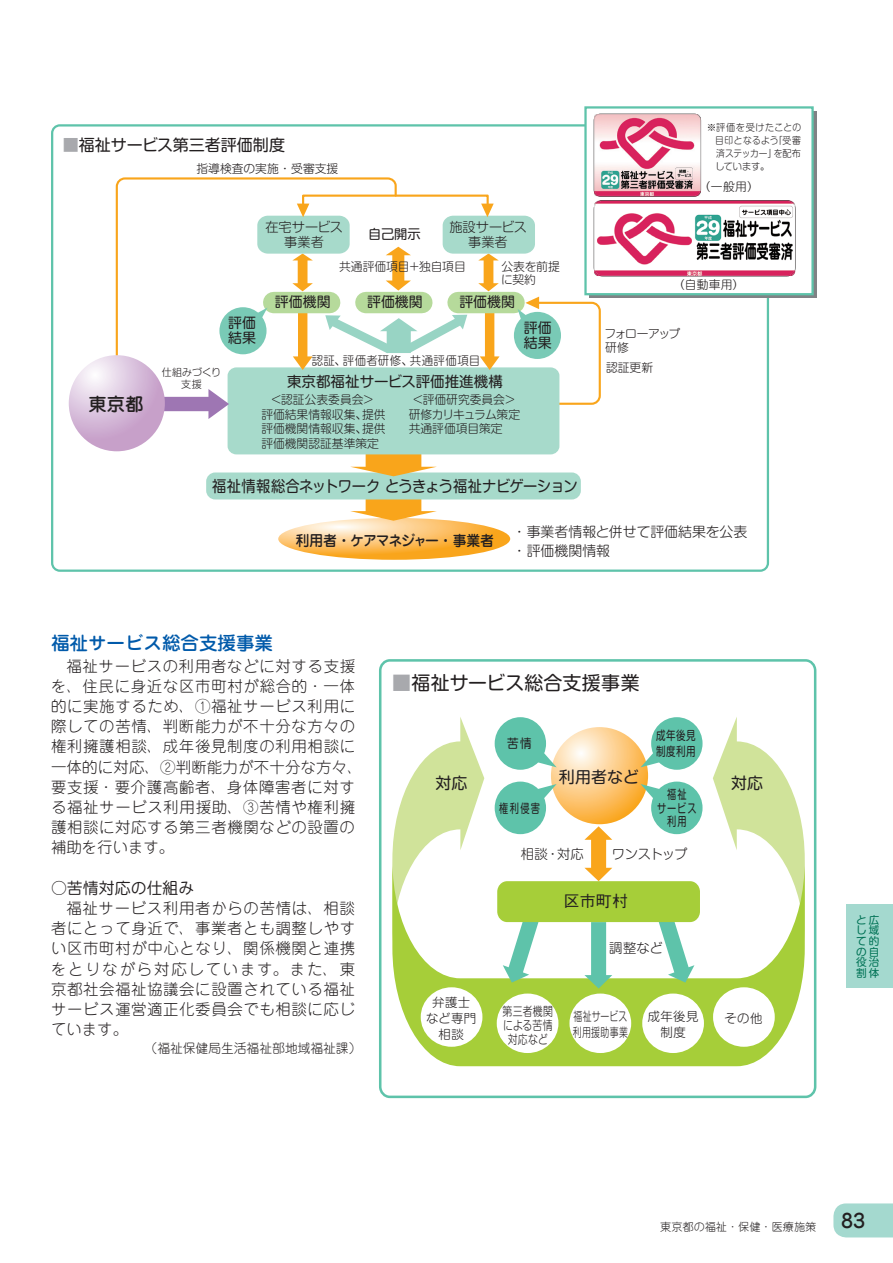
<style>
.page{position:relative;width:893px;height:1263px;background:#fff}
.page>*{position:absolute;margin:0;border:0;box-sizing:border-box;transform-origin:0 0}
.t1{font:500 19.2px "Jun 34 Pro";color:#231f20}
.t2{font:18.9px "Shin M Go Pro";letter-spacing:.01em;color:#231f20}
.t3{font:500 18.45px "Jun 34 Pro";color:#015aaa}
.t4{font:500 18.3px "Jun 34 Pro";color:#231f20}
.t5{font:16.05px "Shin M Go Pro";color:#231f20}
.t6{font:15.9px "Jun 201 Pro";color:#231f20}
.t7{font:15.9px "Shin M Go Pro";letter-spacing:.005em;color:#231f20}
.t8{font:500 15.9px "Gothic BBB Pro";color:#231f20}
.t9{font:300 15.45px/20.2px "Jun 101 Pro";letter-spacing:.045em;color:#231f20}
.t10{font:15.45px "Shin M Go Pro";letter-spacing:-.03em;color:#231f20;scale:.92 1}
.t11{font:500 14.55px "Jun 34 Pro";letter-spacing:-.075em;color:#231f20;scale:.95 1}
.t12{font:14.55px "Shin M Go Pro";color:#231f20}
.t13{font:300 13.95px/19.4px "Shin M Go Pro";color:#231f20}
.t14{font:13.95px/15.3px "Shin M Go Pro";color:#231f20}
.t15{font:300 13.35px "Shin M Go Pro";letter-spacing:-.015em;color:#231f20}
.t16{font:300 13.2px/14.7px "Shin M Go Pro";color:#231f20;text-align:center}
.t17{font:13.2px "Shin M Go Pro";color:#231f20}
.t18{font:300 12.75px "Jun 101 Pro";color:#231f20}
.t19{font:300 12.45px/15.9px "Shin M Go Pro";letter-spacing:.03em;color:#231f20;text-align:center}
.t20{font:300 12.45px/14px "Shin M Go Pro";letter-spacing:.03em;color:#231f20;text-align:center;scale:.8 1}
.t21{font:12.45px/13.4px "Shin M Go Pro";letter-spacing:.1em;color:#231f20;text-align:center;scale:.74 1}
.t22{font:300 12.45px/15.9px "Shin M Go Pro";letter-spacing:.03em;color:#231f20;scale:.72 1}
.t23{font:12.45px/15.9px "Shin M Go Pro";letter-spacing:.045em;color:#231f20;scale:.77 1}
.t24{font:12.45px "Shin M Go Pro";letter-spacing:.1em;color:#231f20;scale:.93 1}
.t25{font:300 11.7px/14.7px "Shin M Go Pro";color:#231f20}
.t26{font:300 11.7px "Shin M Go Pro";letter-spacing:.03em;color:#231f20}
.t27{font:300 11.7px/14.2px "Shin M Go Pro";letter-spacing:-.11em;color:#231f20}
.t28{font:300 11.1px "Jun 101 Pro";color:#231f20}
.t29{font:10.65px/10.6px "Shin M Go Pro";color:#007255;text-align:justify}
.t30{font:300 10.05px "Shin M Go Pro";letter-spacing:.01em;color:#231f20}
.t31{font:300 9.6px/12.9px "Shin M Go Pro";letter-spacing:.025em;color:#231f20;text-align:justify}
.s1{color:#a8a9ad}
</style>
<div class="page">
<div style="left:846px;top:904px;width:47px;height:84px;background:#a4d9cf"></div>
<svg style="left:833px;top:1203px;width:60px;height:34px;background:#a8dad1"></svg>
<svg style="left:51px;top:124px;width:718px;height:448px"></svg>
<div style="left:228px;top:367px;width:331px;height:87px;background:#a7dacb;border-radius:9px"></div>
<svg style="left:162px;top:389px;width:67px;height:30px"></svg>
<svg style="left:480px;top:313px;width:20px;height:57px"></svg>
<svg style="left:398px;top:315px;width:69px;height:38px"></svg>
<svg style="left:398px;top:247px;width:13px;height:44px"></svg>
<svg style="left:478px;top:254px;width:21px;height:37px"></svg>
<div style="left:443px;top:216px;width:92px;height:38px;background:#a7dacb;border-radius:10px"></div>
<svg style="left:115px;top:176px;width:283px;height:211px"></svg>
<div style="left:302px;top:195px;width:187px;height:19px;border:2px solid #f9a51b"></div>
<div style="left:274px;top:292px;width:56px;height:21px;background:#b6da9b"></div>
<div style="left:366px;top:292px;width:56px;height:21px;background:#b6da9b"></div>
<div style="left:458px;top:292px;width:56px;height:21px;background:#b6da9b"></div>
<svg style="left:69px;top:355px;width:96px;height:96px;background:#d8beda"></svg>
<svg style="left:297px;top:204px;width:12px;height:13px"></svg>
<svg style="left:481px;top:204px;width:13px;height:13px"></svg>
<div style="left:219px;top:307px;width:48px;height:47px;background:#79cab6;border-radius:50%"></div>
<svg style="left:255px;top:308px;width:12px;height:11px"></svg>
<div style="left:514px;top:312px;width:47px;height:47px;background:#79cab6;border-radius:50%"></div>
<svg style="left:518px;top:297px;width:84px;height:109px"></svg>
<div style="left:589px;top:111px;width:227px;height:187px;background:linear-gradient(to right,#749891,#749891)"></div>
<div style="left:585px;top:107px;width:228px;height:187px;background:#fff"></div>
<div style="left:584px;top:106px;width:230px;height:189px;border:2px solid #5ec3aa"></div>
<svg style="left:597px;top:120px;width:199px;height:152px"></svg>
<img style="left:594px;top:114px;width:107px;height:82px">
<img style="left:594px;top:200px;width:201px;height:76px">
<div style="left:379px;top:659px;width:437px;height:439px;border:3px solid #5ec3aa;border-radius:10px"></div>
<svg style="left:551px;top:727px;width:97px;height:97px;background:#fccc85"></svg>
<svg style="left:392px;top:717px;width:92px;height:143px"></svg>
<svg style="left:713px;top:717px;width:92px;height:143px"></svg>
<svg style="left:392px;top:860px;width:413px;height:206px"></svg>
<div style="left:713px;top:987px;width:62px;height:60px;background:#fff;border-radius:50%"></div>
<div style="left:421px;top:987px;width:61px;height:60px;background:#fff;border-radius:50%"></div>
<div style="left:642px;top:993px;width:62px;height:60px;background:#fff;border-radius:50%"></div>
<div style="left:569px;top:993px;width:62px;height:60px;background:#fff;border-radius:50%"></div>
<div style="left:497px;top:993px;width:61px;height:60px;background:#fff;border-radius:50%"></div>
<div style="left:495px;top:717px;width:51px;height:53px;background:#5ec3aa;border-radius:50%"></div>
<svg style="left:533px;top:747px;width:24px;height:20px"></svg>
<div style="left:495px;top:781px;width:51px;height:53px;background:#5ec3aa;border-radius:50%"></div>
<svg style="left:533px;top:784px;width:24px;height:20px"></svg>
<div style="left:651px;top:717px;width:51px;height:53px;background:#5ec3aa;border-radius:50%"></div>
<svg style="left:640px;top:747px;width:24px;height:20px"></svg>
<div style="left:651px;top:781px;width:51px;height:53px;background:#5ec3aa;border-radius:50%"></div>
<svg style="left:640px;top:784px;width:24px;height:20px"></svg>
<svg style="left:584px;top:826px;width:28px;height:55px"></svg>
<svg style="left:584px;top:922px;width:28px;height:66px"></svg>
<svg style="left:659px;top:921px;width:35px;height:61px"></svg>
<svg style="left:503px;top:921px;width:35px;height:61px"></svg>
<div style="left:497px;top:881px;width:203px;height:41px;background:#a6ce39;border-radius:10px"></div>
<p class="t5" style="left:63px;top:131px;width:224px"><span class="s1">■</span>福祉サービス第三者評価制度</p>
<p class="t25" style="left:196px;top:159px;width:143px">指導検査の実施 ・ 受審支援</p>
<p class="t16" style="left:265px;top:218px;width:79px">在宅サービス事業者</p>
<p class="t16" style="left:449px;top:218px;width:79px">施設サービス事業者</p>
<p class="t17" style="left:368px;top:223px;width:54px">自己開示</p>
<p class="t25" style="left:339px;top:258px;width:128px">共通評価項目＋独自項目</p>
<p class="t25" style="left:501px;top:259px;width:60px;line-height:12.9px">公表を前提に契約</p>
<p class="t14" style="left:275px;top:293px;width:57px">評価機関</p>
<p class="t14" style="left:367px;top:293px;width:57px">評価機関</p>
<p class="t14" style="left:459px;top:293px;width:57px">評価機関</p>
<p class="t31" style="left:715px;top:120px;width:88px;text-indent:-9px">※評価を受けたことの目印となるよう「受審済ステッカー」を配布しています。</p>
<p class="t25" style="left:699px;top:178px;width:61px">（一般用）</p>
<p class="t25" style="left:673px;top:276px;width:73px">（自動車用）</p>
<p class="t4" style="left:89px;top:390px;width:56px">東京都</p>
<p class="t14" style="left:228px;top:313px;width:29px">評価結果</p>
<p class="t14" style="left:524px;top:318px;width:29px">評価結果</p>
<p class="t27" style="left:605px;top:325px;width:77px">フォローアップ研修</p>
<p class="t26" style="left:312px;top:351px;width:170px">認証、評価者研修、共通評価項目</p>
<p class="t30" style="left:162px;top:364px;width:61px">仕組みづくり</p>
<p class="t25" style="left:606px;top:359px;width:49px">認証更新</p>
<p class="t30" style="left:181px;top:376px;width:22px">支援</p>
<p class="t12" style="left:287px;top:369px;width:217px">東京都福祉サービス評価推進機構</p>
<p class="t25" style="left:270px;top:391px;width:105px">＜認証公表委員会＞</p>
<p class="t25" style="left:412px;top:391px;width:105px">＜評価研究委員会＞</p>
<p class="t25" style="left:261px;top:405px;width:126px;text-align:justify">評価結果情報収集、提供評価機関情報収集、提供評価機関認証基準策定</p>
<p class="t25" style="left:409px;top:405px;width:113px">研修カリキュラム策定共通評価項目策定</p>
<p class="t10" style="left:212px;top:473px;width:399px">福祉情報総合ネットワーク とうきょう福祉ナビゲーション</p>
<p class="t11" style="left:296px;top:528px;width:210px">利用者・ケアマネジャー・事業者</p>
<p class="t13" style="left:512px;top:520px;width:236px">・ 事業者情報と併せて評価結果を公表・ 評価機関情報</p>
<p class="t3" style="left:51px;top:628px;width:223px">福祉サービス総合支援事業</p>
<p class="t9" style="left:51px;top:654px;width:313px;text-indent:15px">福祉サービスの利用者などに対する支援を、住民に身近な区市町村が総合的・一体的に実施するため、①福祉サービス利用に際しての苦情、判断能力が不十分な方々の権利擁護相談、成年後見制度の利用相談に一体的に対応、②判断能力が不十分な方々、要支援・要介護高齢者、身体障害者に対する福祉サービス利用援助、③苦情や権利擁護相談に対応する第三者機関などの設置の補助を行います。</p>
<p class="t6" style="left:51px;top:876px;width:145px">○苦情対応の仕組み</p>
<p class="t9" style="left:51px;top:896px;width:306px;text-align:justify;text-indent:15px">福祉サービス利用者からの苦情は、相談者にとって身近で、事業者とも調整しやすい区市町村が中心となり、関係機関と連携をとりながら対応しています。また、東京都社会福祉協議会に設置されている福祉サービス運営適正化委員会でも相談に応じています。</p>
<p class="t18" style="left:145px;top:1038px;width:218px">（福祉保健局生活福祉部地域福祉課）</p>
<p class="t2" style="left:392px;top:667px;width:249px"><span class="s1">■</span>福祉サービス総合支援事業</p>
<p class="t24" style="left:507px;top:733px;width:28px">苦情</p>
<p class="t7" style="left:436px;top:770px;width:34px">対応</p>
<p class="t7" style="left:559px;top:764px;width:82px">利用者など</p>
<p class="t21" style="left:499px;top:800px;width:57px">権利侵害</p>
<p class="t23" style="left:656px;top:726px;width:53px">成年後見制度利用</p>
<p class="t21" style="left:657px;top:786px;width:55px">福祉<br>サービス利用</p>
<p class="t15" style="left:521px;top:843px;width:65px">相談・対応</p>
<p class="t15" style="left:612px;top:843px;width:77px">ワンストップ</p>
<p class="t8" style="left:564px;top:888px;width:66px">区市町村</p>
<p class="t15" style="left:609px;top:937px;width:55px">調整など</p>
<p class="t7" style="left:731px;top:770px;width:34px">対応</p>
<p class="t19" style="left:426px;top:993px;width:52px">弁護士など専門相談</p>
<p class="t20" style="left:503px;top:1002px;width:65px">第三者機関による苦情対応など</p>
<p class="t22" style="left:573px;top:1007px;width:78px">福祉サービス利用援助事業</p>
<p class="t19" style="left:648px;top:1006px;width:52px">成年後見制度</p>
<p class="t19" style="left:724px;top:1009px;width:39px">その他</p>
<p class="t29" style="left:856px;top:913px;width:25px">と広し域て的の自役治割体</p>
<p class="t28" style="left:660px;top:1218px;width:158px">東京都の福祉・保健・医療施策</p>
<p class="t1" style="left:841px;top:1205px;width:26px">83</p>
</div>
